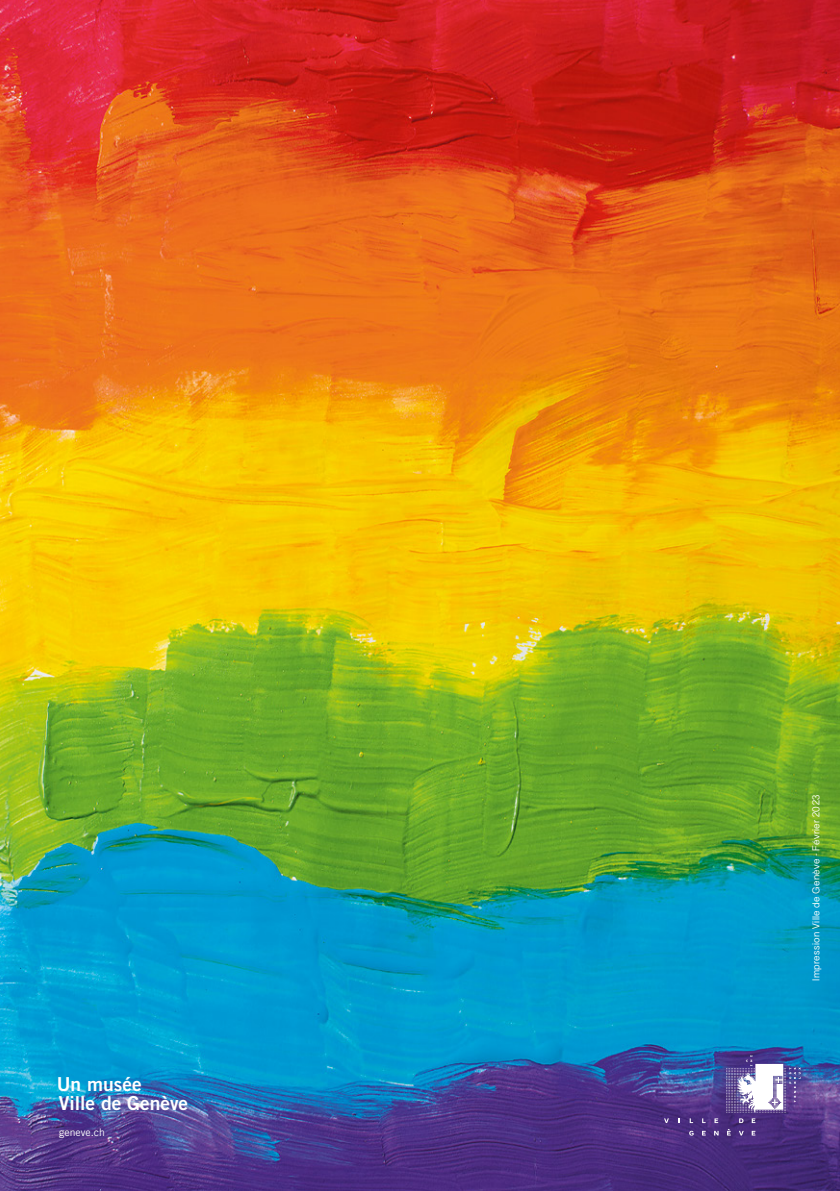
<style>
.page{position:relative;width:840px;height:1191px;background:#fff}
.page>*{position:absolute;margin:0;border:0;box-sizing:border-box;transform-origin:0 0}
.t1{font:19.2px/19.2px "Trade Gothic LT Std Bd 2";color:#fff}
.t2{font:10.4px "Trade Gothic LT Std";color:#fff}
.t3{font:10px "MAH Sans";letter-spacing:.04em;color:#fff}
</style>
<div class="page">
<img style="left:0;top:0;width:839px;height:1191px">
<svg style="left:738px;top:1118px;width:5px;height:5px"></svg>
<svg style="left:751px;top:1118px;width:4px;height:5px"></svg>
<svg style="left:714px;top:1118px;width:3px;height:5px"></svg>
<svg style="left:701px;top:1118px;width:4px;height:5px"></svg>
<svg style="left:689px;top:1118px;width:3px;height:5px"></svg>
<svg style="left:738px;top:1130px;width:5px;height:5px"></svg>
<svg style="left:688px;top:1130px;width:5px;height:5px"></svg>
<svg style="left:701px;top:1130px;width:4px;height:5px"></svg>
<svg style="left:751px;top:1130px;width:4px;height:5px"></svg>
<svg style="left:713px;top:1130px;width:5px;height:5px"></svg>
<svg style="left:726px;top:1128px;width:4px;height:7px"></svg>
<svg style="left:663px;top:1118px;width:5px;height:5px"></svg>
<svg style="left:725px;top:1055px;width:75px;height:57px"></svg>
<h1 class="t1" style="left:57px;top:1074px;width:133px">Un musée<br>Ville de Genève</h1>
<p class="t2" style="left:59px;top:1125px;width:47px">geneve.ch</p>
<p class="t3" style="left:810px;top:981px;width:188px;rotate:-90deg">Impression Ville de Genève - Février 2023</p>
</div>
